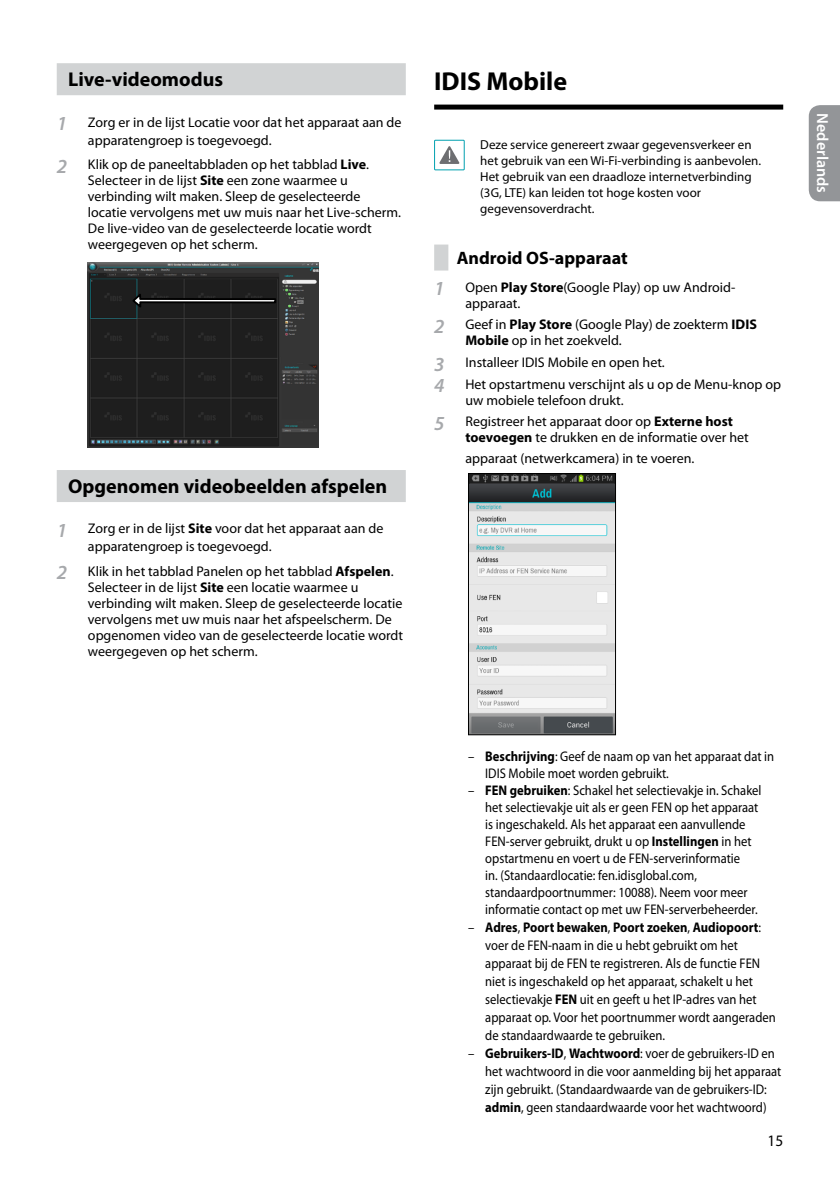
<style>
.page{position:relative;width:840px;height:1191px;background:#fff}
.page>*{position:absolute;margin:0;border:0;box-sizing:border-box;transform-origin:0 0}
.t1{font:700 26px "Myriad Pro";color:#000}
.t2{font:700 20px "Myriad Pro";color:#000}
.t3{font:700 18px "Myriad Pro";color:#000}
.t4{font:600 16px "Myriad Pro";color:#fff}
.t5{font:16px "Myriad Pro";color:#000;scale:.96 1}
.t6{font:14px/16px "Myriad Pro";color:#000}
.t7{font:14px/18px "Myriad Pro";color:#000;scale:.9 1}
.t8{font:13px/16px "Myriad Pro";color:#000}
.s1{font-weight:600;font-style:italic;font-size:20px;color:#a7a9ac}
.s2{font-weight:700}
</style>
<div class="page">
<div style="left:808px;top:105px;width:31px;height:96px;background:#939598"></div>
<div style="left:57px;top:63px;width:348px;height:32px;background:#d1d3d4"></div>
<div style="left:57px;top:470px;width:348px;height:32px;background:#d1d3d4"></div>
<img style="left:88px;top:263px;width:230px;height:184px">
<svg style="left:130px;top:290px;width:147px;height:20px"></svg>
<div style="left:434px;top:105px;width:348px;height:5px;background:#000"></div>
<div style="left:434px;top:244px;width:14px;height:26px;background:#d1d3d4"></div>
<svg style="left:439px;top:146px;width:20px;height:18px"></svg>
<div style="left:434px;top:140px;width:30px;height:30px;border:1px solid #00a0af"></div>
<img style="left:470px;top:475px;width:143px;height:258px">
<div style="left:468px;top:473px;width:147px;height:262px;border:1px solid #000"></div>
<h2 class="t2" style="left:68px;top:66px;width:156px">Live-videomodus</h2>
<p class="t6" style="left:88px;top:113px;width:315px;line-height:18px;text-indent:-31px"><span class="s1">1</span> Zorg er in de lijst Locatie voor dat het apparaat aan de apparatengroep is toegevoegd.</p>
<p class="t6" style="left:88px;top:156px;width:314px;text-indent:-31px"><span class="s1">2</span> Klik op de paneeltabbladen op het tabblad <span class="s2">Live</span>.<br>Selecteer in de lijst <span class="s2">Site</span> een zone waarmee u verbinding wilt maken. Sleep de geselecteerde locatie vervolgens met uw muis naar het Live-scherm.<br>De live-video van de geselecteerde locatie wordt weergegeven op het scherm.</p>
<h2 class="t2" style="left:68px;top:473px;width:320px">Opgenomen videobeelden afspelen</h2>
<p class="t6" style="left:88px;top:519px;width:297px;line-height:18px;text-indent:-31px"><span class="s1">1</span> Zorg er in de lijst <span class="s2">Site</span> voor dat het apparaat aan de apparatengroep is toegevoegd.</p>
<p class="t6" style="left:88px;top:563px;width:316px;text-indent:-31px"><span class="s1">2</span> Klik in het tabblad Panelen op het tabblad <span class="s2">Afspelen</span>.<br>Selecteer in de lijst <span class="s2">Site</span> een locatie waarmee u verbinding wilt maken. Sleep de geselecteerde locatie vervolgens met uw muis naar het afspeelscherm. De opgenomen video van de geselecteerde locatie wordt weergegeven op het scherm.</p>
<h1 class="t1" style="left:434px;top:65px;width:134px">IDIS Mobile</h1>
<p class="t8" style="left:480px;top:137px;width:282px">Deze service genereert zwaar gegevensverkeer en het gebruik van een Wi-Fi-verbinding is aanbevolen.<br>Het gebruik van een draadloze internetverbinding (3G, LTE) kan leiden tot hoge kosten voor gegevensoverdracht.</p>
<p class="t3" style="left:456px;top:246px;width:172px">Android OS-apparaat</p>
<p class="t6" style="left:465px;top:279px;width:271px;text-indent:-31px"><span class="s1">1</span> Open <span class="s2">Play Store</span>(Google Play) op uw Android&shy;apparaat.</p>
<p class="t6" style="left:465px;top:316px;width:293px;text-indent:-31px"><span class="s1">2</span> Geef in <span class="s2">Play Store</span> (Google Play) de zoekterm <span class="s2">IDIS<br>Mobile</span> op in het zoekveld.</p>
<p class="t6" style="left:434px;top:351px;width:348px;line-height:21.6px"><span class="s1">3</span> Installeer IDIS Mobile en open het.<br><span class="s1">4</span> Het opstartmenu verschijnt als u op de Menu-knop op</p>
<p class="t6" style="left:434px;top:389px;width:300px;line-height:21.6px;text-indent:31px">uw mobiele telefoon drukt.<br><span class="s1">5</span> Registreer het apparaat door op <span class="s2">Externe host</span></p>
<p class="t6" style="left:465px;top:427px;width:285px;line-height:20px"><span class="s2">toevoegen</span> te drukken en de informatie over het apparaat (netwerkcamera) in te voeren.</p>
<p class="t4" style="left:832px;top:113px;width:81px;rotate:90deg">Nederlands</p>
<p class="t7" style="left:485px;top:747px;width:322px;line-height:17px;text-indent:-17px">– <span class="s2">Beschrijving</span>: Geef de naam op van het apparaat dat in<br>IDIS Mobile moet worden gebruikt.</p>
<p class="t7" style="left:485px;top:781px;width:308px;line-height:17px;text-indent:-17px">– <span class="s2">FEN gebruiken</span>: Schakel het selectievakje in. Schakel het selectievakje uit als er geen FEN op het apparaat is ingeschakeld. Als het apparaat een aanvullende FEN-server gebruikt, drukt u op <span class="s2">Instellingen</span> in het opstartmenu en voert u de FEN-serverinformatie<br>in. (Standaardlocatie: fen.idisglobal.com, standaardpoortnummer: 10088). Neem voor meer informatie contact op met uw FEN-serverbeheerder.</p>
<p class="t7" style="left:485px;top:918px;width:324px;text-indent:-17px">– <span class="s2">Adres</span>, <span class="s2">Poort bewaken</span>, <span class="s2">Poort zoeken</span>, <span class="s2">Audiopoort</span>: voer de FEN-naam in die u hebt gebruikt om het apparaat bij de FEN te registreren. Als de functie FEN niet is ingeschakeld op het apparaat, schakelt u het selectievakje <span class="s2">FEN</span> uit en geeft u het IP-adres van het apparaat op. Voor het poortnummer wordt aangeraden de standaardwaarde te gebruiken.</p>
<p class="t7" style="left:485px;top:1044px;width:330px;text-indent:-17px">– <span class="s2">Gebruikers-ID</span>, <span class="s2">Wachtwoord</span>: voer de gebruikers-ID en het wachtwoord in die voor aanmelding bij het apparaat zijn gebruikt. (Standaardwaarde van de gebruikers-ID: <span class="s2">admin</span>, geen standaardwaarde voor het wachtwoord)</p>
<p class="t5" style="left:767px;top:1131px;width:18px">15</p>
</div>
